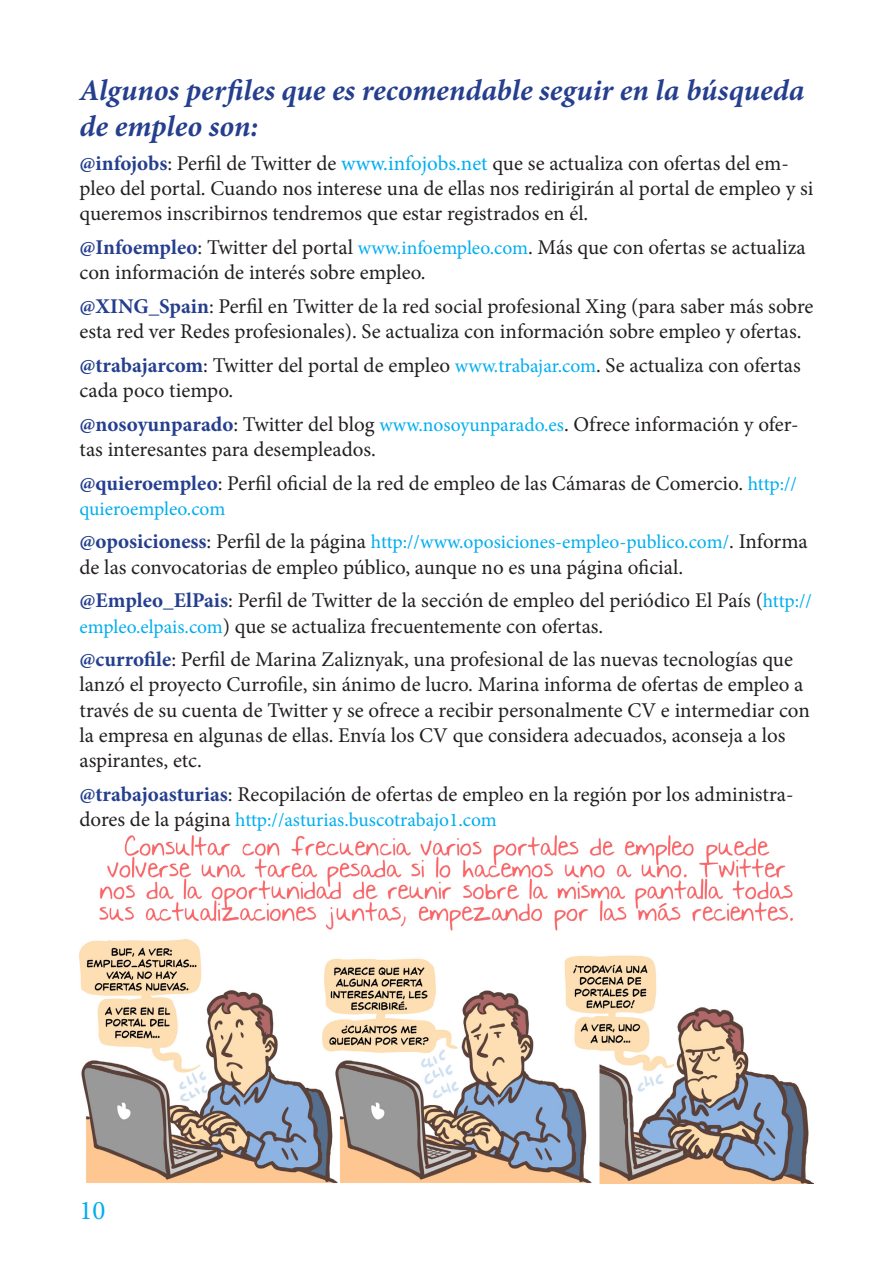
<style>
.page{position:relative;width:893px;height:1263px;background:#fff}
.page>*{position:absolute;margin:0;border:0;box-sizing:border-box;transform-origin:0 0}
.t1{font:italic 700 30px/36px "Minion Pro";color:#253f8e}
.t2{font:27px "Minion Pro";color:#00aeef}
.t3{font:21px/25.2px "Minion Pro";color:#231f20}
.t4{font:19.5px "Minion Pro";color:#00aeef}
.s1{font-weight:700;color:#253f8e}
.s2{color:#00aeef}
.s3{font-size:19.5px;color:#00aeef}
.s4{font-weight:700;font-size:21px;color:#253f8e}
.s5{font-size:21px;color:#231f20}
</style>
<div class="page">
<img style="left:80px;top:835px;width:733px;height:348px">
<p class="t1" style="left:80px;top:72px;width:726px">Algunos perfiles que es recomendable seguir en la búsqueda de empleo son:</p>
<p class="t3" style="left:80px;top:151px;width:735px"><span class="s1">@infojobs</span>: Perfil de Twitter de <span class="s2">www.infojobs.net</span> que se actualiza con ofertas del em&shy;pleo del portal. Cuando nos interese una de ellas nos redirigirán al portal de empleo y si queremos inscribirnos tendremos que estar registrados en él.</p>
<p class="t3" style="left:80px;top:235px;width:728px"><span class="s1">@Infoempleo</span>: Twitter del portal <span class="s3">www.infoempleo.com</span>. Más que con ofertas se actualiza con información de interés sobre empleo.</p>
<p class="t3" style="left:80px;top:294px;width:735px"><span class="s1">@XING_Spain</span>: Perfil en Twitter de la red social profesional Xing (para saber más sobre esta red ver Redes profesionales). Se actualiza con información sobre empleo y ofertas.</p>
<p class="t3" style="left:80px;top:352px;width:723px"><span class="s1">@trabajarcom</span>: Twitter del portal de empleo <span class="s3">www.trabajar.com</span>. Se actualiza con ofertas cada poco tiempo.</p>
<p class="t3" style="left:80px;top:411px;width:720px"><span class="s1">@nosoyunparado</span>: Twitter del blog <span class="s3">www.nosoyunparado.es</span>. Ofrece información y ofer&shy;tas interesantes para desempleados.</p>
<p class="t3" style="left:80px;top:470px;width:719px"><span class="s1">@quieroempleo</span>: Perfil oficial de la red de empleo de las Cámaras de Comercio. <span class="s3">http://</span></p>
<p class="t4" style="left:80px;top:495px;width:147px">quieroempleo.com</p>
<p class="t4" style="left:80px;top:529px;width:730px"><span class="s4">@oposicioness</span><span class="s5">: Perfil de la página</span> http://www.oposiciones-empleo-publico.com/<span class="s5">. Informa</span></p>
<p class="t3" style="left:80px;top:554px;width:605px">de las convocatorias de empleo público, aunque no es una página oficial.</p>
<p class="t3" style="left:80px;top:588px;width:734px"><span class="s1">@Empleo_ElPais</span>: Perfil de Twitter de la sección de empleo del periódico El País (<span class="s3">http:// empleo.elpais.com</span>) que se actualiza frecuentemente con ofertas.</p>
<p class="t3" style="left:80px;top:647px;width:732px"><span class="s1">@currofile</span>: Perfil de Marina Zaliznyak, una profesional de las nuevas tecnologías que lanzó el proyecto Currofile, sin ánimo de lucro. Marina informa de ofertas de empleo a través de su cuenta de Twitter y se ofrece a recibir personalmente CV e intermediar con la empresa en algunas de ellas. Envía los CV que considera adecuados, aconseja a los aspirantes, etc.</p>
<p class="t3" style="left:80px;top:781px;width:715px"><span class="s1">@trabajoasturias</span>: Recopilación de ofertas de empleo en la región por los administra-</p>
<p class="t4" style="left:80px;top:807px;width:419px"><span class="s5">dores de la página</span> http://asturias.buscotrabajo1.com</p>
<p class="t2" style="left:80px;top:1192px;width:27px">10</p>
</div>
